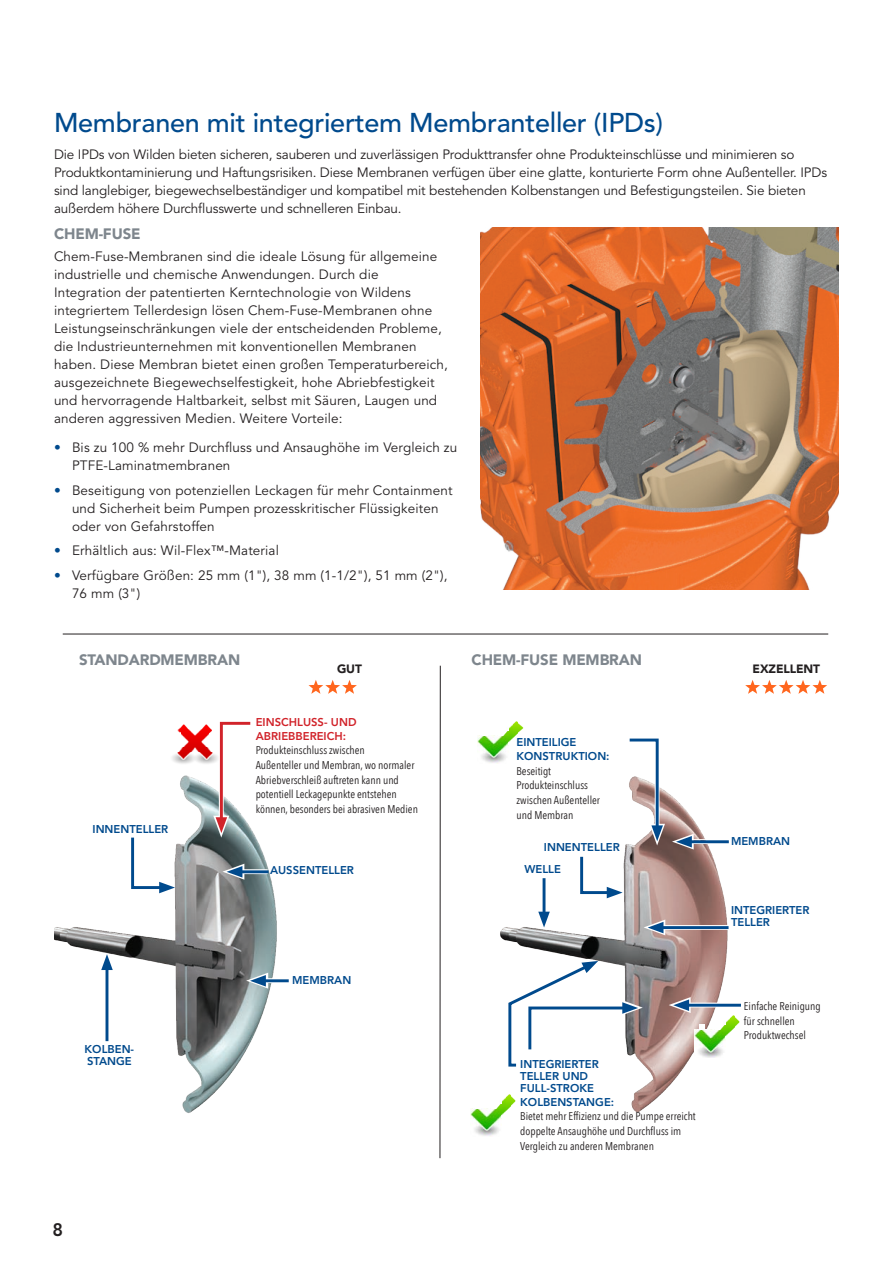
<style>
.page{position:relative;width:893px;height:1263px;background:#fff}
.page>*{position:absolute;margin:0;border:0;box-sizing:border-box;transform-origin:0 0}
.t1{font:500 27px "Avenir";letter-spacing:-.01em;color:#004a8d}
.t2{font:800 18px "Avenir";color:#231f20}
.t3{font:900 15px "Avenir";letter-spacing:-.01em;color:#7e868d}
.Body_Text{font:13.5px/18px "Avenir";letter-spacing:.01em;color:#231f20}
.Body_Text-2{font:13.5px/18px "Avenir";letter-spacing:-.01em;color:#231f20}
.t4{font:900 12px "Avenir";letter-spacing:-.01em;color:#231f20}
.t5{font:11.25px/14.7px "Avenir Next Condensed";color:#231f20}
.t6{font:800 11.25px/12px "Avenir";color:#004a8d}
.t7{font:800 11.25px "Avenir";color:#d1232a}
.s1{color:#004a8d}
</style>
<div class="page">
<hr style="left:63px;top:634px;width:765px;height:1px;background:#231f20">
<hr style="left:440px;top:666px;width:1px;height:492px;background:#231f20">
<img style="left:481px;top:227px;width:358px;height:363px">
<img style="left:500px;top:791px;width:241px;height:328px">
<img style="left:54px;top:775px;width:223px;height:338px">
<div style="left:259px;top:978px;width:32px;height:5px;background:#fff"></div>
<img style="left:172px;top:751px;width:28px;height:13px">
<img style="left:179px;top:747px;width:21px;height:4px">
<img style="left:183px;top:730px;width:17px;height:17px">
<svg style="left:177px;top:724px;width:13px;height:13px"></svg>
<img style="left:478px;top:735px;width:31px;height:29px">
<img style="left:508px;top:723px;width:6px;height:22px">
<img style="left:514px;top:721px;width:5px;height:16px">
<img style="left:519px;top:724px;width:5px;height:8px">
<svg style="left:504px;top:726px;width:5px;height:9px"></svg>
<img style="left:694px;top:1029px;width:31px;height:29px">
<img style="left:725px;top:1015px;width:6px;height:24px">
<img style="left:731px;top:1015px;width:5px;height:19px">
<svg style="left:700px;top:1024px;width:5px;height:5px"></svg>
<img style="left:736px;top:1015px;width:5px;height:14px">
<svg style="left:715px;top:1020px;width:10px;height:9px"></svg>
<img style="left:470px;top:1108px;width:31px;height:29px">
<img style="left:501px;top:1094px;width:6px;height:24px">
<img style="left:506px;top:1094px;width:6px;height:19px">
<img style="left:512px;top:1094px;width:5px;height:14px">
<svg style="left:497px;top:1098px;width:4px;height:10px"></svg>
<div style="left:682px;top:1002px;width:57px;height:5px;background:#bed0e1"></div>
<hr style="left:543px;top:878px;width:2px;height:39px;background:#004a8d">
<svg style="left:538px;top:912px;width:12px;height:15px"></svg>
<svg style="left:665px;top:925px;width:63px;height:5px"></svg>
<svg style="left:579px;top:854px;width:44px;height:44px"></svg>
<hr style="left:685px;top:842px;width:45px;height:2px;background:#fff">
<hr style="left:685px;top:839px;width:45px;height:1px;background:#fff">
<svg style="left:244px;top:869px;width:24px;height:5px"></svg>
<svg style="left:625px;top:738px;width:40px;height:107px"></svg>
<hr style="left:237px;top:870px;width:32px;height:3px;background:#004a8d">
<svg style="left:222px;top:864px;width:22px;height:16px"></svg>
<hr style="left:684px;top:1004px;width:57px;height:3px;background:#004a8d">
<svg style="left:669px;top:997px;width:22px;height:16px"></svg>
<hr style="left:658px;top:926px;width:70px;height:3px;background:#004a8d">
<svg style="left:644px;top:919px;width:21px;height:16px"></svg>
<svg style="left:507px;top:961px;width:136px;height:107px"></svg>
<svg style="left:130px;top:835px;width:45px;height:58px"></svg>
<hr style="left:106px;top:964px;width:2px;height:77px;background:#004a8d">
<svg style="left:101px;top:954px;width:12px;height:16px"></svg>
<svg style="left:200px;top:721px;width:53px;height:117px"></svg>
<hr style="left:260px;top:979px;width:29px;height:3px;background:#004a8d">
<svg style="left:246px;top:973px;width:22px;height:16px"></svg>
<hr style="left:686px;top:840px;width:43px;height:3px;background:#004a8d">
<svg style="left:672px;top:834px;width:22px;height:15px"></svg>
<svg style="left:745px;top:680px;width:82px;height:14px"></svg>
<svg style="left:308px;top:680px;width:49px;height:14px"></svg>
<p class="t1" style="left:54px;top:107px;width:611px">Membranen mit integriertem Membranteller (IPDs)</p>
<p class="Body_Text-2" style="left:54px;top:146px;width:775px">Die IPDs von Wilden bieten sicheren, sauberen und zuverlässigen Produkttransfer ohne Produkteinschlüsse und minimieren so Produktkontaminierung und Haftungsrisiken. Diese Membranen verfügen über eine glatte, konturierte Form ohne Außenteller. IPDs sind langlebiger, biegewechselbeständiger und kompatibel mit bestehenden Kolbenstangen und Befestigungsteilen. Sie bieten außerdem höhere Durchflusswerte und schnelleren Einbau.</p>
<p class="t3" style="left:54px;top:225px;width:88px">CHEM-FUSE</p>
<p class="Body_Text" style="left:54px;top:248px;width:395px">Chem-Fuse-Membranen sind die ideale Lösung für allgemeine industrielle und chemische Anwendungen. Durch die Integration der patentierten Kerntechnologie von Wildens integriertem Tellerdesign lösen Chem-Fuse-Membranen ohne Leistungseinschränkungen viele der entscheidenden Probleme, die Industrieunternehmen mit konventionellen Membranen haben. Diese Membran bietet einen großen Temperaturbereich, ausgezeichnete Biegewechselfestigkeit, hohe Abriebfestigkeit und hervorragende Haltbarkeit, selbst mit Säuren, Laugen und anderen aggressiven Medien. Weitere Vorteile:</p>
<p class="Body_Text" style="left:72px;top:438px;width:387px;text-indent:-18px"><span class="s1">•</span> Bis zu 100 % mehr Durchfluss und Ansaughöhe im Vergleich zu<br>PTFE-Laminatmembranen</p>
<p class="Body_Text" style="left:72px;top:481px;width:382px;text-indent:-18px"><span class="s1">•</span> Beseitigung von potenziellen Leckagen für mehr Containment und Sicherheit beim Pumpen prozesskritischer Flüssigkeiten oder von Gefahrstoffen</p>
<p class="Body_Text" style="left:54px;top:542px;width:226px"><span class="s1">•</span> Erhältlich aus: Wil-Flex™-Material</p>
<p class="Body_Text" style="left:72px;top:567px;width:377px;text-indent:-18px"><span class="s1">•</span> Verfügbare Größen: 25 mm (1"), 38 mm (1-1/2"), 51 mm (2"),<br>76 mm (3")</p>
<p class="t3" style="left:79px;top:651px;width:163px">STANDARDMEMBRAN</p>
<p class="t3" style="left:472px;top:651px;width:172px">CHEM-FUSE MEMBRAN</p>
<p class="t4" style="left:337px;top:662px;width:26px">GUT</p>
<p class="t4" style="left:753px;top:662px;width:69px">EXZELLENT</p>
<p class="t6" style="left:93px;top:823px;width:77px">INNENTELLER</p>
<p class="t6" style="left:85px;top:1043px;width:51px">KOLBEN-<br>STANGE</p>
<h2 class="t2" style="left:53px;top:1219px;width:12px">8</h2>
<p class="t7" style="left:256px;top:715px;width:102px">EINSCHLUSS- UND</p>
<p class="t7" style="left:256px;top:729px;width:92px">ABRIEBBEREICH:</p>
<p class="t5" style="left:256px;top:742px;width:164px">Produkteinschluss zwischen<br>Außenteller und Membran, wo normaler Abriebverschleiß auftreten kann und potentiell Leckagepunkte entstehen können, besonders bei abrasiven Medien</p>
<p class="t6" style="left:270px;top:864px;width:85px">AUSSENTELLER</p>
<p class="t6" style="left:292px;top:974px;width:61px">MEMBRAN</p>
<p class="t6" style="left:516px;top:735px;width:95px;line-height:14.1px">EINTEILIGE<br>KONSTRUKTION:</p>
<p class="t5" style="left:516px;top:763px;width:85px">Beseitigt<br>Produkteinschluss zwischen Außenteller und Membran</p>
<p class="t6" style="left:544px;top:841px;width:77px">INNENTELLER</p>
<p class="t6" style="left:524px;top:863px;width:38px">WELLE</p>
<p class="t6" style="left:520px;top:1058px;width:80px">INTEGRIERTER<br>TELLER UND<br>FULL-STROKE</p>
<p class="t6" style="left:520px;top:1096px;width:95px">KOLBENSTANGE:</p>
<p class="t5" style="left:520px;top:1108px;width:177px">Bietet mehr Effizienz und die Pumpe erreicht doppelte Ansaughöhe und Durchfluss im<br>Vergleich zu anderen Membranen</p>
<p class="t6" style="left:731px;top:835px;width:61px">MEMBRAN</p>
<p class="t6" style="left:731px;top:904px;width:80px">INTEGRIERTER<br>TELLER</p>
<p class="t5" style="left:744px;top:998px;width:78px">Einfache Reinigung für schnellen<br>Produktwechsel</p>
</div>
